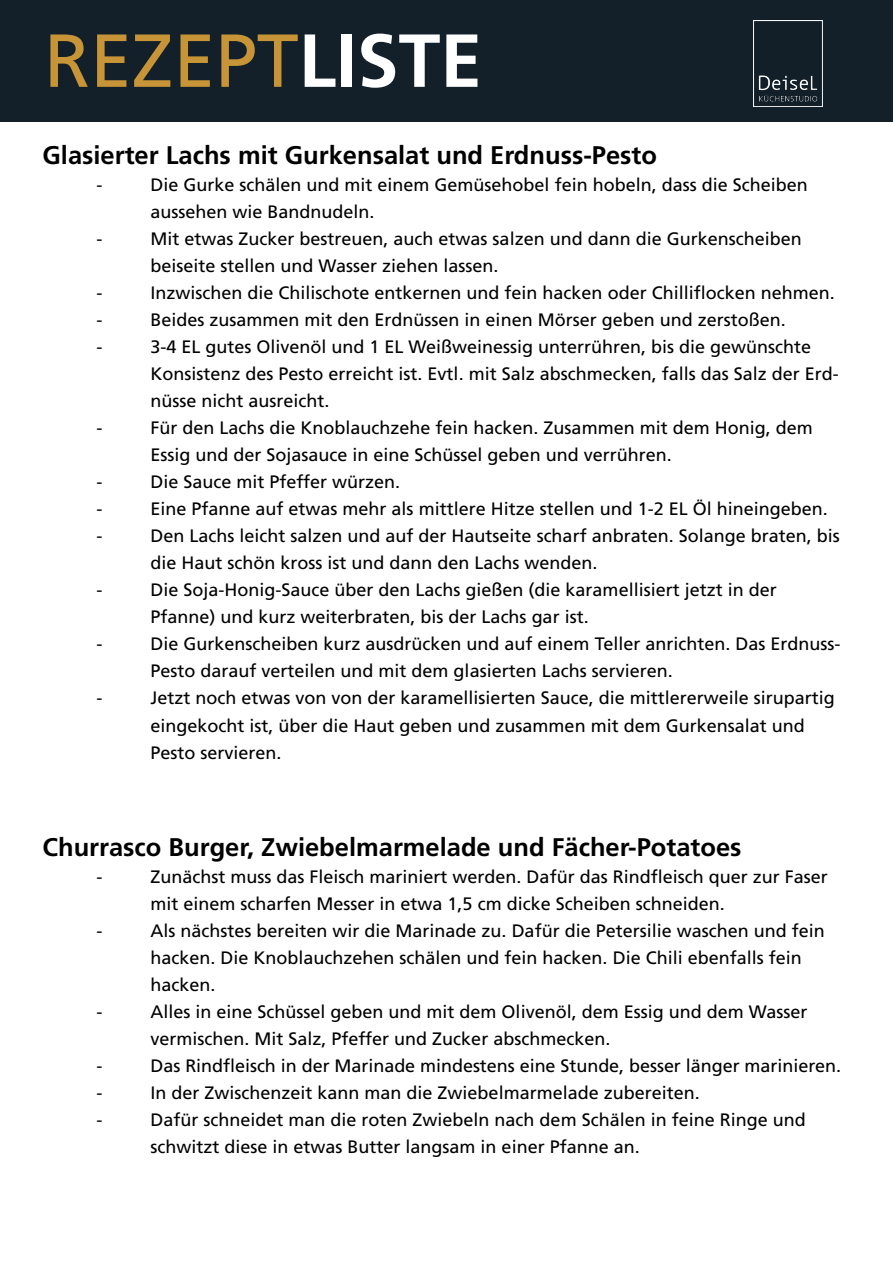
<style>
.page{position:relative;width:893px;height:1263px;background:#fff}
.page>*{position:absolute;margin:0;border:0;box-sizing:border-box;transform-origin:0 0}
.t1{font:75px "Frutiger";color:#c79537}
.t2{font:700 25.5px "Frutiger";color:#000}
.t3{font:18px/27px "Frutiger";color:#000}
.s1{font-weight:700;color:#fff}
</style>
<div class="page">
<div style="left:0;top:0;width:893px;height:121px;background:#13202a"></div>
<img style="left:754px;top:21px;width:68px;height:85px">
<h1 class="t1" style="left:44px;top:17px;width:439px">REZEPT<span class="s1">LISTE</span></h1>
<h2 class="t2" style="left:43px;top:141px;width:616px">Glasierter Lachs mit Gurkensalat und Erdnuss-Pesto</h2>
<p class="t3" style="left:97px;top:171px;width:7px">-</p>
<p class="t3" style="left:151px;top:171px;width:659px">Die Gurke schälen und mit einem Gemüsehobel fein hobeln, dass die Scheiben aussehen wie Bandnudeln.</p>
<p class="t3" style="left:97px;top:225px;width:7px">-</p>
<p class="t3" style="left:151px;top:225px;width:653px">Mit etwas Zucker bestreuen, auch etwas salzen und dann die Gurkenscheiben beiseite stellen und Wasser ziehen lassen.</p>
<p class="t3" style="left:97px;top:279px;width:7px">-</p>
<p class="t3" style="left:151px;top:279px;width:686px">Inzwischen die Chilischote entkernen und fein hacken oder Chilliflocken nehmen.</p>
<p class="t3" style="left:97px;top:306px;width:7px">-</p>
<p class="t3" style="left:151px;top:306px;width:637px">Beides zusammen mit den Erdnüssen in einen Mörser geben und zerstoßen.</p>
<p class="t3" style="left:97px;top:333px;width:7px">-</p>
<p class="t3" style="left:151px;top:333px;width:690px">3-4 EL gutes Olivenöl und 1 EL Weißweinessig unterrühren, bis die gewünschte<br>Konsistenz des Pesto erreicht ist. Evtl. mit Salz abschmecken, falls das Salz der Erd&shy;nüsse nicht ausreicht.</p>
<p class="t3" style="left:97px;top:414px;width:7px">-</p>
<p class="t3" style="left:151px;top:414px;width:664px">Für den Lachs die Knoblauchzehe fein hacken. Zusammen mit dem Honig, dem<br>Essig und der Sojasauce in eine Schüssel geben und verrühren.</p>
<p class="t3" style="left:97px;top:468px;width:7px">-</p>
<p class="t3" style="left:151px;top:468px;width:251px">Die Sauce mit Pfeffer würzen.</p>
<p class="t3" style="left:97px;top:495px;width:7px">-</p>
<p class="t3" style="left:151px;top:495px;width:679px">Eine Pfanne auf etwas mehr als mittlere Hitze stellen und 1-2 EL Öl hineingeben.</p>
<p class="t3" style="left:97px;top:522px;width:7px">-</p>
<p class="t3" style="left:151px;top:522px;width:691px">Den Lachs leicht salzen und auf der Hautseite scharf anbraten. Solange braten, bis die Haut schön kross ist und dann den Lachs wenden.</p>
<p class="t3" style="left:97px;top:576px;width:7px">-</p>
<p class="t3" style="left:151px;top:576px;width:628px">Die Soja-Honig-Sauce über den Lachs gießen (die karamellisiert jetzt in der<br>Pfanne) und kurz weiterbraten, bis der Lachs gar ist.</p>
<p class="t3" style="left:97px;top:630px;width:7px">-</p>
<p class="t3" style="left:151px;top:630px;width:691px">Die Gurkenscheiben kurz ausdrücken und auf einem Teller anrichten. Das Erdnuss-<br>Pesto darauf verteilen und mit dem glasierten Lachs servieren.</p>
<p class="t3" style="left:97px;top:684px;width:7px">-</p>
<p class="t3" style="left:151px;top:684px;width:686px">Jetzt noch etwas von von der karamellisierten Sauce, die mittlererweile sirupartig eingekocht ist, über die Haut geben und zusammen mit dem Gurkensalat und<br>Pesto servieren.</p>
<h2 class="t2" style="left:43px;top:832px;width:701px">Churrasco Burger, Zwiebelmarmelade und Fächer-Potatoes</h2>
<p class="t3" style="left:97px;top:863px;width:7px">-</p>
<p class="t3" style="left:151px;top:863px;width:679px">Zunächst muss das Fleisch mariniert werden. Dafür das Rindfleisch quer zur Faser mit einem scharfen Messer in etwa 1,5 cm dicke Scheiben schneiden.</p>
<p class="t3" style="left:97px;top:917px;width:7px">-</p>
<p class="t3" style="left:151px;top:917px;width:676px">Als nächstes bereiten wir die Marinade zu. Dafür die Petersilie waschen und fein hacken. Die Knoblauchzehen schälen und fein hacken. Die Chili ebenfalls fein hacken.</p>
<p class="t3" style="left:97px;top:998px;width:7px">-</p>
<p class="t3" style="left:151px;top:998px;width:658px">Alles in eine Schüssel geben und mit dem Olivenöl, dem Essig und dem Wasser vermischen. Mit Salz, Pfeffer und Zucker abschmecken.</p>
<p class="t3" style="left:97px;top:1052px;width:7px">-</p>
<p class="t3" style="left:151px;top:1052px;width:692px">Das Rindfleisch in der Marinade mindestens eine Stunde, besser länger marinieren.</p>
<p class="t3" style="left:97px;top:1079px;width:7px">-</p>
<p class="t3" style="left:151px;top:1079px;width:551px">In der Zwischenzeit kann man die Zwiebelmarmelade zubereiten.</p>
<p class="t3" style="left:97px;top:1106px;width:7px">-</p>
<p class="t3" style="left:151px;top:1106px;width:657px">Dafür schneidet man die roten Zwiebeln nach dem Schälen in feine Ringe und schwitzt diese in etwas Butter langsam in einer Pfanne an.</p>
</div>
